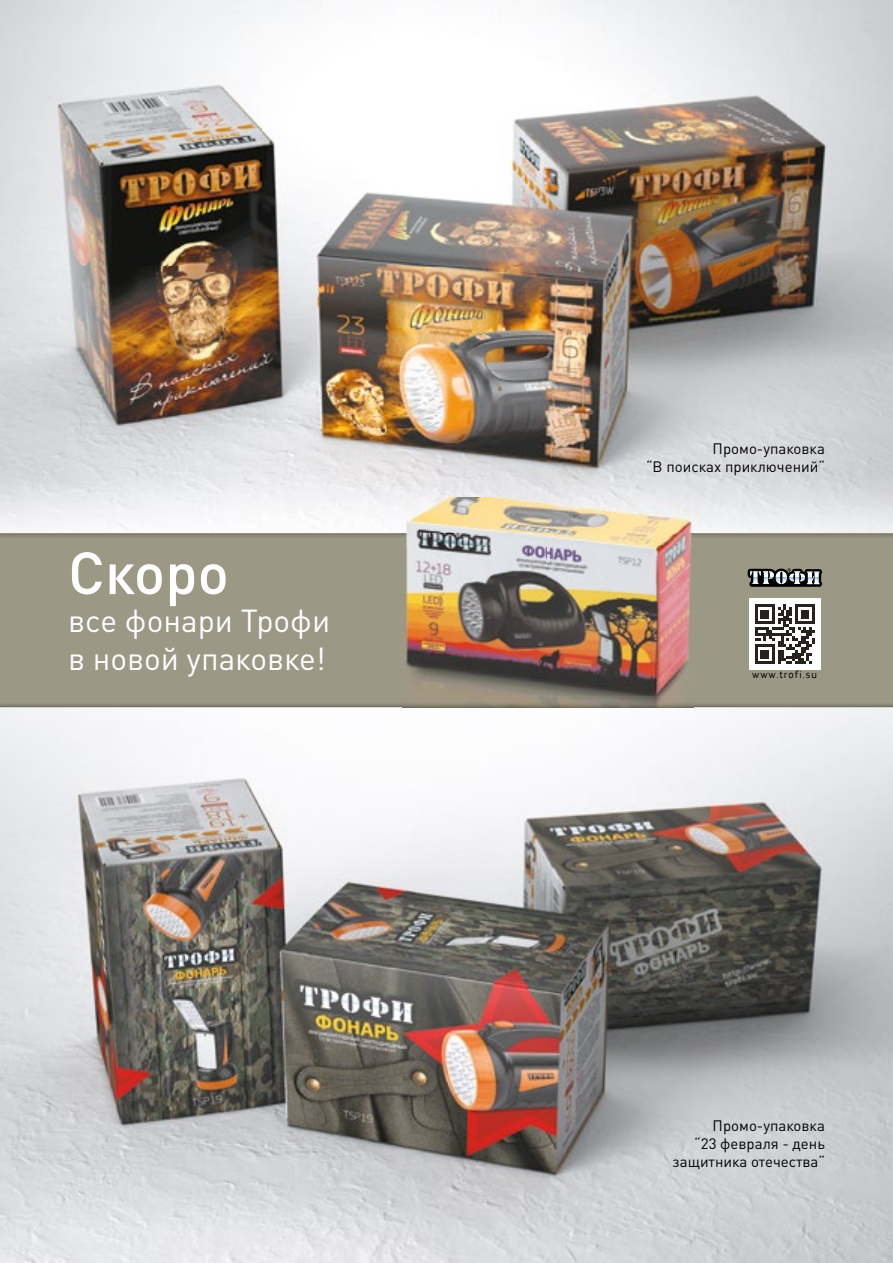
<style>
.page{position:relative;width:893px;height:1263px;background:#fff}
.page>*{position:absolute;margin:0;border:0;box-sizing:border-box;transform-origin:0 0}
.t1{font:500 58.5px "DIN Pro";color:#fff}
.t2{font:31.5px/37.8px "DIN Pro";color:#fff}
.t3{font:15px/18px "DIN Pro";color:#000;text-align:right}
.t4{font:10.5px "PF Square Sans Pro";letter-spacing:.1em;color:#000}
</style>
<div class="page">
<img style="left:0;top:0;width:893px;height:534px">
<img style="left:0;top:707px;width:893px;height:556px">
<div style="left:0;top:534px;width:893px;height:173px;background:#9c9886"></div>
<svg style="left:748px;top:568px;width:74px;height:19px"></svg>
<div style="left:749px;top:598px;width:72px;height:72px;background:#fff"></div>
<svg style="left:755px;top:604px;width:60px;height:60px"></svg>
<hr style="left:0;top:534px;width:893px;height:3px;background:#898676">
<svg style="left:0;top:704px;width:893px;height:3px"></svg>
<img style="left:403px;top:498px;width:290px;height:209px">
<h1 class="t1" style="left:68px;top:535px;width:162px">Скоро</h1>
<h2 class="t2" style="left:68px;top:601px;width:264px">все фонари Трофи в новой упаковке!</h2>
<p class="t3" style="left:646px;top:439px;width:180px">Промо-упаковка<br>“В поисках приключений“</p>
<p class="t4" style="left:752px;top:668px;width:66px">www.trofi.su</p>
<p class="t3" style="left:673px;top:1116px;width:154px">Промо-упаковка<br>“23 февраля - день защитника отечества“</p>
</div>
